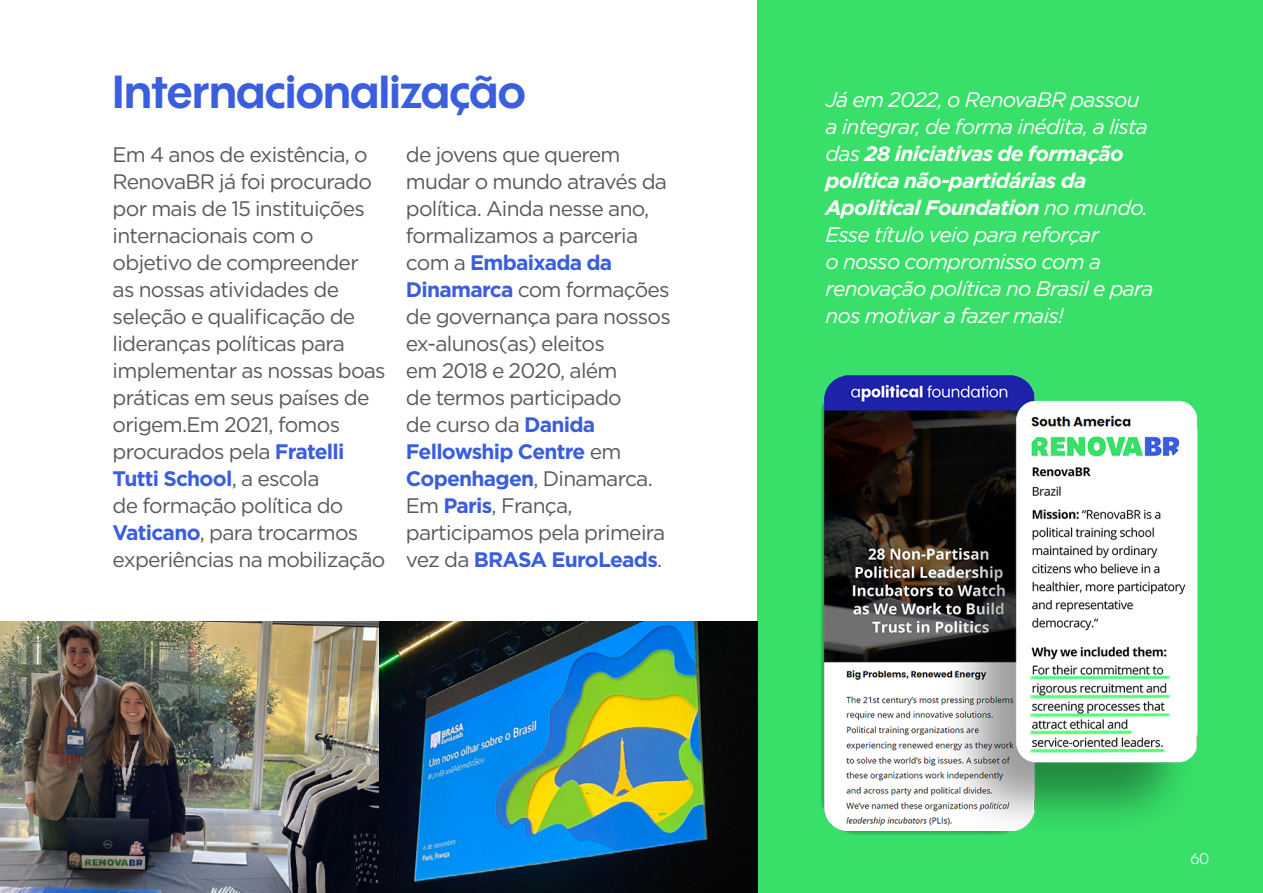
<style>
.page{position:relative;width:1263px;height:893px;background:#fff}
.page>*{position:absolute;margin:0;border:0;box-sizing:border-box;transform-origin:0 0}
.t1{font:45px "Wes FY Regular 2";color:#3a5edd}
.PARAGRAFO_01{font:21px/27px "Gotham";letter-spacing:-.035em;color:#58595b}
.PARAGRAFO_01-2{font:italic 21px/27px "Gotham";letter-spacing:-.035em;color:#fff}
.t2{font:15px "Wes FY Regular 5";color:#fff}
.s1{font-weight:700;color:#3a5edd}
.s2{font-weight:700}
</style>
<div class="page">
<div style="left:758px;top:0;width:505px;height:893px;background:#38e069"></div>
<img style="left:821px;top:375px;width:377px;height:460px">
<img style="left:0;top:621px;width:758px;height:272px">
<p class="t1" style="left:113px;top:64px;width:414px">Internacionalização</p>
<p class="PARAGRAFO_01" style="left:113px;top:141px;width:275px">Em 4 anos de existência, o<br>RenovaBR já foi procurado por mais de 15 instituições internacionais com o objetivo de compreender as nossas atividades de seleção e qualificação de lideranças políticas para implementar as nossas boas práticas em seus países de origem.Em 2021, fomos procurados pela <span class="s1">Fratelli<br>Tutti School</span>, a escola<br>de formação política do<br><span class="s1">Vaticano</span>, para trocarmos experiências na mobilização</p>
<p class="PARAGRAFO_01" style="left:406px;top:141px;width:266px">de jovens que querem mudar o mundo através da política. Ainda nesse ano, formalizamos a parceria com a <span class="s1">Embaixada da<br>Dinamarca</span> com formações de governança para nossos ex-alunos(as) eleitos<br>em 2018 e 2020, além<br>de termos participado<br>de curso da <span class="s1">Danida<br>Fellowship Centre</span> em<br><span class="s1">Copenhagen</span>, Dinamarca.<br>Em <span class="s1">Paris</span>, França, participamos pela primeira vez da <span class="s1">BRASA EuroLeads</span>.</p>
<p class="PARAGRAFO_01-2" style="left:825px;top:86px;width:330px">Já em 2022, o RenovaBR passou a integrar, de forma inédita, a lista das <span class="s2">28 iniciativas de formação política não-partidárias da<br>Apolitical Foundation</span> no mundo.<br>Esse título veio para reforçar<br>o nosso compromisso com a renovação política no Brasil e para nos motivar a fazer mais!</p>
<p class="t2" style="left:1191px;top:849px;width:20px">60</p>
</div>
